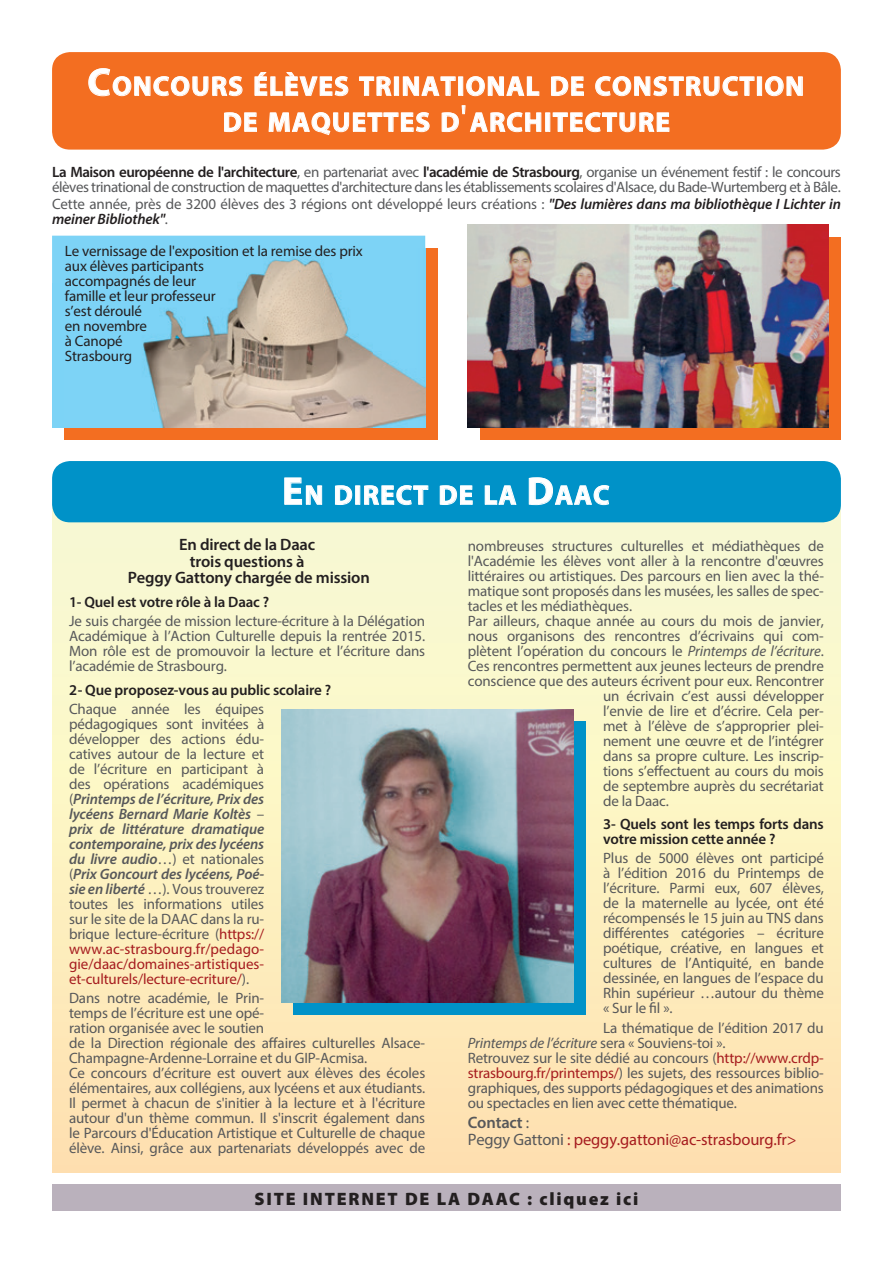
<style>
.page{position:relative;width:893px;height:1263px;background:#fff}
.page>*{position:absolute;margin:0;border:0;box-sizing:border-box;transform-origin:0 0}
.t1{font:700 27.3px/36px "Myriad Pro";letter-spacing:.045em;color:#fff;text-align:center}
.t2{font:900 18px "Myriad Pro";letter-spacing:.1em;color:#231f20}
.t3{font:600 16.5px/16.5px "Myriad Pro";letter-spacing:-.01em;color:#231f20;text-align:center}
.t4{font:16.5px/16.5px "Myriad Pro";letter-spacing:-.01em;color:#a61c1f}
.t5{font:15px/15px "Myriad Pro";letter-spacing:-.01em;color:#57585a;text-align:justify}
.t6{font:15px/15px "Myriad Pro";letter-spacing:-.03em;color:#57585a}
.t7{font:15px/15px "Myriad Pro";letter-spacing:-.01em;color:#231f20}
.t8{font:600 15px/15px "Myriad Pro";letter-spacing:-.01em;color:#231f20}
.s1{font-size:39px}
.s2{font-weight:400;font-size:33px}
.s3{font-weight:600;color:#231f20}
.s4{font-weight:600;font-style:italic;color:#231f20}
.s5{font-weight:600;font-style:italic}
.s6{color:#a61c1f}
.s7{font-style:italic}
.s8{font-weight:600;color:#57585a}
.s9{color:#57585a}
</style>
<div class="page">
<div style="left:52px;top:1185px;width:789px;height:26px;background:#bab1bc"></div>
<div style="left:52px;top:500px;width:789px;height:672px;background:linear-gradient(to bottom,#f5fed6,#ffe3b0)"></div>
<div style="left:52px;top:461px;width:789px;height:61px;background:#0092c8;border-radius:18px"></div>
<div style="left:52px;top:52px;width:789px;height:98px;background:#f36e21;border-radius:18px"></div>
<div style="left:293px;top:722px;width:293px;height:293px;background:#0092c8"></div>
<img style="left:281px;top:709px;width:293px;height:293px">
<div style="left:480px;top:237px;width:361px;height:203px;background:#f36e21"></div>
<img style="left:468px;top:224px;width:360px;height:203px">
<div style="left:65px;top:248px;width:373px;height:192px;background:#f36e21"></div>
<div style="left:52px;top:236px;width:373px;height:47px;background:#7dd3f6"></div>
<img style="left:65px;top:248px;width:360px;height:179px">
<svg style="left:284px;top:477px;width:39px;height:28px"></svg>
<svg style="left:335px;top:485px;width:18px;height:20px"></svg>
<div style="left:355px;top:485px;width:5px;height:20px;border:1px solid #fff"></div>
<svg style="left:364px;top:485px;width:65px;height:20px"></svg>
<svg style="left:439px;top:485px;width:34px;height:20px"></svg>
<svg style="left:484px;top:485px;width:33px;height:20px"></svg>
<svg style="left:528px;top:477px;width:82px;height:28px"></svg>
<svg style="left:551px;top:76px;width:33px;height:20px"></svg>
<svg style="left:595px;top:76px;width:160px;height:21px"></svg>
<div style="left:757px;top:77px;width:5px;height:19px;border:1px solid #fff"></div>
<svg style="left:765px;top:76px;width:38px;height:21px"></svg>
<svg style="left:88px;top:68px;width:454px;height:68px"></svg>
<div style="left:545px;top:113px;width:5px;height:19px;border:1px solid #fff"></div>
<svg style="left:552px;top:112px;width:118px;height:21px"></svg>
<h1 class="t1" style="left:87px;top:67px;width:718px"><span class="s1">C</span>ONCOURS ÉLÈVES TRINATIONAL DE CONSTRUCTION<br>DE MAQUETTES D<span class="s2">'</span>ARCHITECTURE</h1>
<p class="t6" style="left:52px;top:164px;width:790px"><span class="s3">La Maison européenne de l'architecture</span>, en partenariat avec <span class="s3">l'académie de Strasbourg</span>, organise un événement festif : le concours élèves trinational de construction de maquettes d'architecture dans les établissements scolaires d'Alsace, du Bade-Wurtemberg et à Bâle.</p>
<p class="t5" style="left:52px;top:196px;width:790px">Cette année, près de 3200 élèves des 3 régions ont développé leurs créations : <span class="s4">"Des lumières dans ma bibliothèque I Lichter in meiner Bibliothek"</span>.</p>
<p class="t7" style="left:65px;top:243px;width:300px">Le vernissage de l'exposition et la remise des prix aux élèves participants<br>accompagnés de leur<br>famille et leur professeur<br>s’est déroulé<br>en novembre<br>à Canopé<br>Strasbourg</p>
<h1 class="t1" style="left:282px;top:476px;width:329px"><span class="s1">E</span>N DIRECT DE LA <span class="s1">D</span>AAC</h1>
<p class="t3" style="left:128px;top:536px;width:244px">En direct de la Daac<br>trois questions à<br>Peggy Gattony chargée de mission</p>
<p class="t8" style="left:69px;top:594px;width:202px">1- Quel est votre rôle à la Daac ?</p>
<p class="t5" style="left:69px;top:613px;width:358px">Je suis chargée de mission lecture-écriture à la Délégation Académique à l’Action Culturelle depuis la rentrée 2015.<br>Mon rôle est de promouvoir la lecture et l’écriture dans l’académie de Strasbourg.</p>
<p class="t8" style="left:69px;top:682px;width:264px">2- Que proposez-vous au public scolaire ?</p>
<p class="t5" style="left:69px;top:701px;width:197px">Chaque année les équipes pédagogiques sont invitées à développer des actions édu&shy;catives autour de la lecture et de l’écriture en participant à des opérations académiques (<span class="s5">Printemps de l’écriture, Prix des lycéens Bernard Marie Koltès</span> – <span class="s5">prix de littérature dramatique contemporaine, prix des lycéens du livre audio</span>…) et nationales (<span class="s5">Prix Goncourt des lycéens, Poé&shy;sie en liberté</span> …). Vous trouverez toutes les informations utiles sur le site de la DAAC dans la ru&shy;brique lecture-écriture (<span class="s6">https:// www.ac-strasbourg.fr/pedago&shy;gie/daac/domaines-artistiques&shy;et-culturels/lecture-ecriture/</span>).</p>
<p class="t5" style="left:69px;top:990px;width:358px;text-align:left">Dans notre académie, le Prin-<br>temps de l’écriture est une opé-<br>ration organisée avec le soutien<br>de la Direction régionale des affaires culturelles Alsace-Champagne-Ardenne-Lorraine et du GIP-Acmisa.<br>Ce concours d’écriture est ouvert aux élèves des écoles élémentaires, aux collégiens, aux lycéens et aux étudiants.<br>Il permet à chacun de s'initier à la lecture et à l'écriture autour d'un thème commun. Il s'inscrit également dans le Parcours d'Éducation Artistique et Culturelle de chaque élève. Ainsi, grâce aux partenariats développés avec de</p>
<p class="t5" style="left:468px;top:538px;width:358px">nombreuses structures culturelles et médiathèques de</p>
<p class="t5" style="left:468px;top:553px;width:358px">l'Académie les élèves vont aller à la rencontre d'œuvres</p>
<p class="t5" style="left:468px;top:568px;width:358px">littéraires ou artistiques. Des parcours en lien avec la thé-</p>
<p class="t5" style="left:468px;top:583px;width:358px">matique sont proposés dans les musées, les salles de spec-</p>
<p class="t5" style="left:468px;top:598px;width:166px">tacles et les médiathèques.</p>
<p class="t5" style="left:468px;top:613px;width:358px">Par ailleurs, chaque année au cours du mois de janvier,</p>
<p class="t5" style="left:468px;top:628px;width:358px">nous organisons des rencontres d’écrivains qui com-</p>
<p class="t5" style="left:468px;top:643px;width:358px">plètent l’opération du concours le <span class="s7">Printemps de l’écriture</span>.</p>
<p class="t5" style="left:468px;top:658px;width:358px">Ces rencontres permettent aux jeunes lecteurs de prendre</p>
<p class="t5" style="left:468px;top:673px;width:358px">conscience que des auteurs écrivent pour eux. Rencontrer</p>
<p class="t5" style="left:603px;top:688px;width:222px">un écrivain c’est aussi développer</p>
<p class="t5" style="left:603px;top:703px;width:222px">l’envie de lire et d’écrire. Cela per-</p>
<p class="t5" style="left:603px;top:718px;width:222px">met à l’élève de s’approprier plei-</p>
<p class="t5" style="left:603px;top:733px;width:222px">nement une œuvre et de l’intégrer</p>
<p class="t5" style="left:603px;top:748px;width:222px">dans sa propre culture. Les inscrip-</p>
<p class="t5" style="left:603px;top:763px;width:222px">tions s’effectuent au cours du mois</p>
<p class="t5" style="left:603px;top:778px;width:222px">de septembre auprès du secrétariat</p>
<p class="t5" style="left:603px;top:793px;width:67px">de la Daac.</p>
<p class="t8" style="left:603px;top:816px;width:222px">3- Quels sont les temps forts dans votre mission cette année ?</p>
<p class="t5" style="left:603px;top:851px;width:222px">Plus de 5000 élèves ont participé à l’édition 2016 du Printemps de l’écriture. Parmi eux, 607 élèves, de la maternelle au lycée, ont été récompensés le 15 juin au TNS dans différentes catégories – écriture poétique, créative, en langues et cultures de l’Antiquité, en bande dessinée, en langues de l’espace du Rhin supérieur …autour du thème « Sur le fil ».</p>
<p class="t5" style="left:468px;top:1020px;width:358px;text-align:left;text-indent:135px">La thématique de l’édition 2017 du <span class="s7">Printemps de l’écriture</span> sera « Souviens-toi ».<br>Retrouvez sur le site dédié au concours (<span class="s6">http://www.crdp&shy;strasbourg.fr/printemps/</span>) les sujets, des ressources biblio&shy;graphiques, des supports pédagogiques et des animations ou spectacles en lien avec cette thématique.</p>
<p class="t4" style="left:468px;top:1114px;width:330px"><span class="s8">Contact</span> <span class="s9">:<br>Peggy Gattoni</span> : peggy.gattoni@ac-strasbourg.fr&gt;</p>
<p class="t2" style="left:255px;top:1187px;width:385px">SITE INTERNET DE LA DAAC : cliquez ici</p>
</div>
